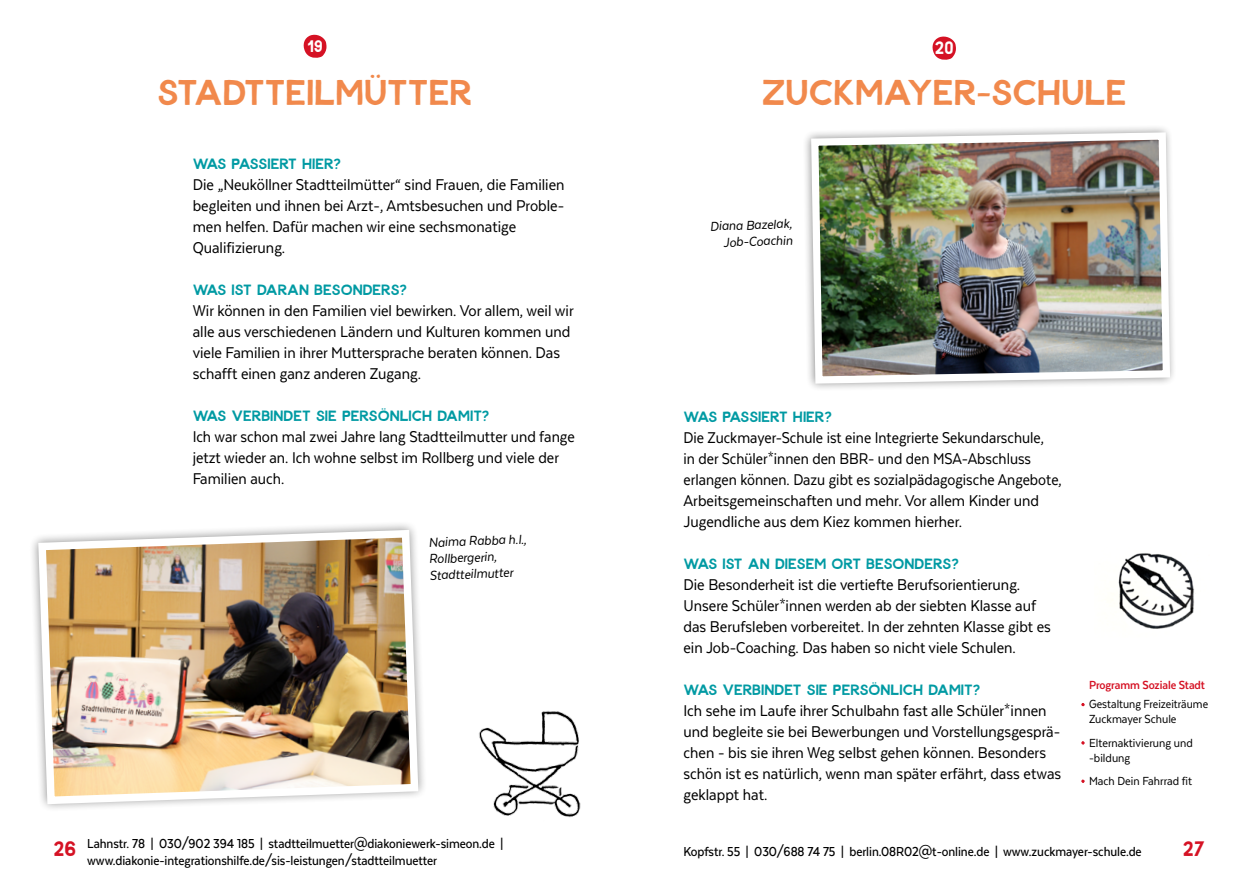
<style>
.page{position:relative;width:1259px;height:893px;background:#fff}
.page>*{position:absolute;margin:0;border:0;box-sizing:border-box;transform-origin:0 0}
.t1{font:36px "Bloomsbury Sans";color:#f1894c}
.t2{font:21px "Bloomsbury Sans";color:#d51224}
.t3{font:18px/21px "Texta Narrow";color:#000}
.t4{font:18px "Bloomsbury Sans";color:#fff}
.t5{font:16.8px "Bloomsbury Sans";color:#fff}
.t6{font:500 15px/16.5px "Texta Narrow";letter-spacing:-.005em;color:#000}
.t7{font:15px "Bloomsbury Sans";color:#009aa3}
.t8{font:italic 15px/16.5px "Texta Narrow";color:#000;text-align:right}
.t9{font:13.5px/15px "Texta Narrow";color:#000}
.t10{font:700 13.5px "Texta Narrow";letter-spacing:-.005em;color:#d51224}
</style>
<div class="page">
<img style="left:479px;top:711px;width:102px;height:107px">
<img style="left:34px;top:526px;width:388px;height:282px">
<img style="left:807px;top:129px;width:366px;height:258px">
<svg style="left:932px;top:36px;width:24px;height:24px"></svg>
<svg style="left:303px;top:34px;width:23px;height:24px"></svg>
<img style="left:1118px;top:553px;width:77px;height:76px">
<p class="t5" style="left:307px;top:37px;width:17px">19</p>
<p class="t4" style="left:935px;top:38px;width:20px">20</p>
<h1 class="t1" style="left:157px;top:72px;width:316px">STADTTEILMÜTTER</h1>
<h1 class="t1" style="left:762px;top:72px;width:366px">ZUCKMAYER-SCHULE</h1>
<p class="t7" style="left:193px;top:155px;width:150px">WAS PASSIERT HIER?</p>
<p class="t3" style="left:193px;top:174px;width:373px">Die „Neuköllner Stadtteilmütter“ sind Frauen, die Familien begleiten und ihnen bei Arzt-, Amtsbesuchen und Proble&shy;men helfen. Dafür machen wir eine sechsmonatige Qualifizierung.</p>
<p class="t7" style="left:193px;top:281px;width:216px">WAS IST DARAN BESONDERS?</p>
<p class="t3" style="left:193px;top:300px;width:382px">Wir können in den Familien viel bewirken. Vor allem, weil wir alle aus verschiedenen Ländern und Kulturen kommen und viele Familien in ihrer Muttersprache beraten können. Das schafft einen ganz anderen Zugang.</p>
<p class="t7" style="left:193px;top:407px;width:298px">WAS VERBINDET SIE PERSÖNLICH DAMIT?</p>
<p class="t3" style="left:193px;top:426px;width:384px">Ich war schon mal zwei Jahre lang Stadtteilmutter und fange jetzt wieder an. Ich wohne selbst im Rollberg und viele der<br>Familien auch.</p>
<p class="t8" style="left:428px;top:534px;width:100px;text-align:left;rotate:-2deg">Naima Rabba h.l.,<br>Rollbergerin,<br>Stadtteilmutter</p>
<p class="t8" style="left:710px;top:218px;width:83px;rotate:-2deg">Diana Bazelak,<br>Job-Coachin</p>
<p class="t7" style="left:683px;top:408px;width:150px">WAS PASSIERT HIER?</p>
<p class="t3" style="left:683px;top:427px;width:380px">Die Zuckmayer-Schule ist eine Integrierte Sekundarschule,<br>in der Schüler*innen den BBR- und den MSA-Abschluss erlangen können. Dazu gibt es sozialpädagogische Angebote, Arbeitsgemeinschaften und mehr. Vor allem Kinder und Jugendliche aus dem Kiez kommen hierher.</p>
<p class="t7" style="left:683px;top:555px;width:277px">WAS IST AN DIESEM ORT BESONDERS?</p>
<p class="t3" style="left:683px;top:574px;width:369px">Die Besonderheit ist die vertiefte Berufsorientierung.<br>Unsere Schüler*innen werden ab der siebten Klasse auf das Berufsleben vorbereitet. In der zehnten Klasse gibt es ein Job-Coaching. Das haben so nicht viele Schulen.</p>
<p class="t7" style="left:683px;top:681px;width:298px">WAS VERBINDET SIE PERSÖNLICH DAMIT?</p>
<p class="t3" style="left:683px;top:700px;width:379px">Ich sehe im Laufe ihrer Schulbahn fast alle Schüler*innen und begleite sie bei Bewerbungen und Vorstellungsgesprä&shy;chen - bis sie ihren Weg selbst gehen können. Besonders schön ist es natürlich, wenn man später erfährt, dass etwas geklappt hat.</p>
<p class="t10" style="left:1089px;top:678px;width:117px">Programm Soziale Stadt</p>
<p class="t9" style="left:1089px;top:697px;width:121px">Gestaltung Freizeiträume<br>Zuckmayer Schule</p>
<p class="t9" style="left:1089px;top:735px;width:105px">Elternaktivierung und -bildung</p>
<p class="t9" style="left:1089px;top:774px;width:105px">Mach Dein Fahrrad fit</p>
<p class="t6" style="left:87px;top:835px;width:417px">Lahnstr. 78 | 030/902 394 185 | stadtteilmuetter@diakoniewerk-simeon.de | www.diakonie-integrationshilfe.de/sis-leistungen/stadtteilmuetter</p>
<p class="t2" style="left:54px;top:836px;width:24px">26</p>
<p class="t2" style="left:1182px;top:836px;width:24px">27</p>
<p class="t6" style="left:683px;top:843px;width:460px">Kopfstr. 55 | 030/688 74 75 | berlin.08R02@t-online.de | www.zuckmayer-schule.de</p>
</div>
